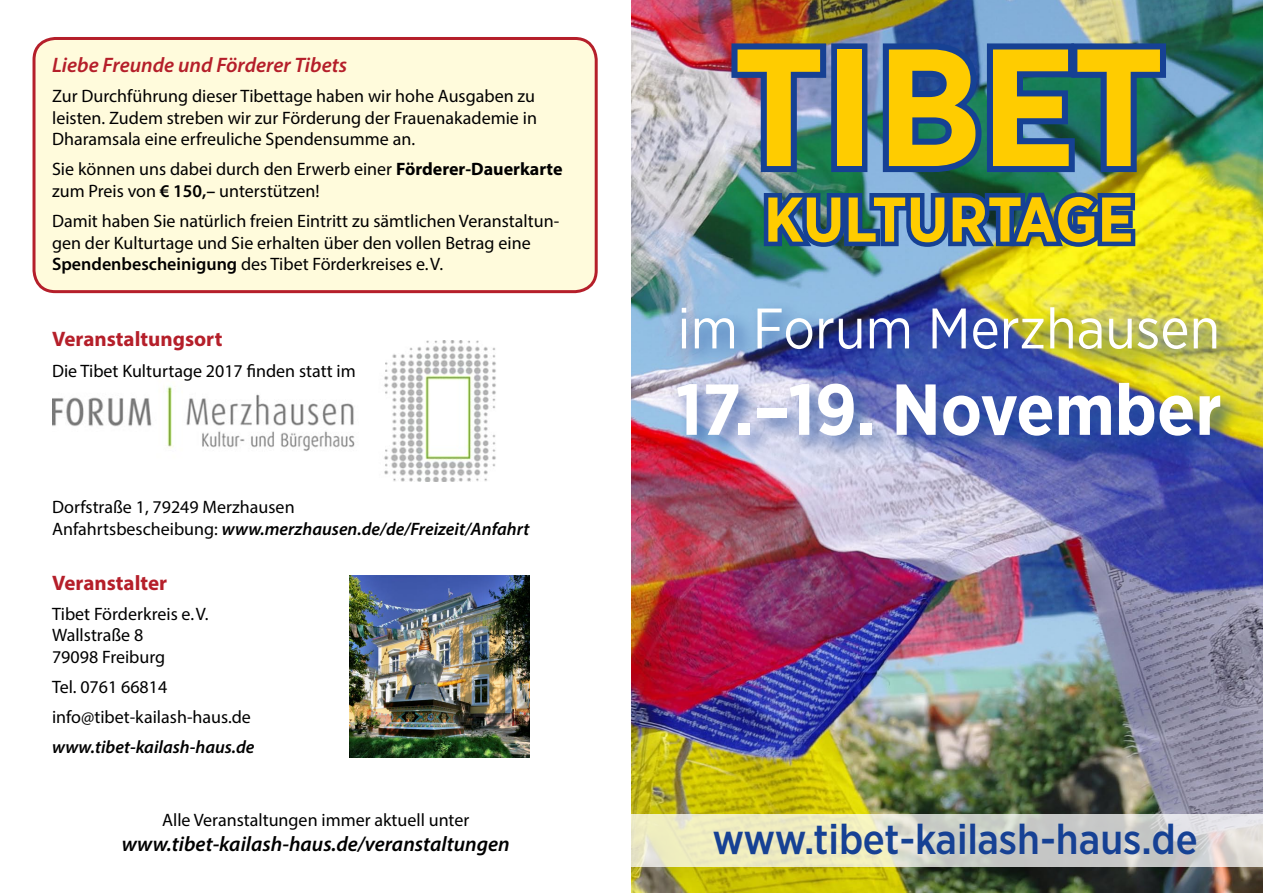
<style>
.page{position:relative;width:1263px;height:893px;background:#fff}
.page>*{position:absolute;margin:0;border:0;box-sizing:border-box;transform-origin:0 0}
.t1{font:700 166.5px "Gotham Narrow";color:#fc0}
.t2{font:700 72px "Gotham Narrow";color:#fff}
.t3{font:700 63px "Gotham Narrow";letter-spacing:-.005em;color:#fc0}
.t4{font:57px "Gotham Narrow";color:#fff}
.t5{font:500 42px "Gotham Narrow";color:#164194}
.t6{font:italic 600 21px "Myriad Pro";color:#000}
.t7{font:italic 600 21px "Myriad Pro";color:#b51f2a}
.t8{font:700 21px "Myriad Pro";color:#b51f2a}
.t9{font:18px/21.6px "Myriad Pro";color:#000}
.t10{font:italic 600 18px "Myriad Pro";color:#000}
.s1{font-weight:700}
.s2{font-weight:600}
.s3{font-weight:600;font-style:italic}
</style>
<div class="page">
<img style="left:52px;top:340px;width:444px;height:141px">
<div style="left:34px;top:38px;width:562px;height:254px;background:#fffbdc;border-radius:21px"></div>
<div style="left:33px;top:37px;width:565px;height:256px;border:3px solid #b51f2a;border-radius:21px"></div>
<img style="left:631px;top:0;width:632px;height:893px">
<img style="left:725px;top:36px;width:447px;height:217px">
<svg style="left:631px;top:814px;width:632px;height:52px;background:#dcdbc8"></svg>
<div style="left:669px;top:300px;width:573px;height:157px;background:#164194;opacity:.8"></div>
<img style="left:350px;top:576px;width:179px;height:181px">
<p class="t7" style="left:52px;top:51px;width:297px">Liebe Freunde und Förderer Tibets</p>
<p class="t9" style="left:52px;top:85px;width:486px;text-align:justify">Zur Durchführung dieser Tibettage haben wir hohe Ausgaben zu leisten. Zudem streben wir zur Förderung der Frauenakademie in Dharamsala eine erfreuliche Spendensumme an.</p>
<p class="t9" style="left:52px;top:158px;width:512px">Sie können uns dabei durch den Erwerb einer <span class="s1">Förderer-Dauerkarte </span>zum Preis von <span class="s2">€ 150,–</span> unterstützen!</p>
<p class="t9" style="left:52px;top:210px;width:509px">Damit haben Sie natürlich freien Eintritt zu sämtlichen Veranstaltun&shy;gen der Kulturtage und Sie erhalten über den vollen Betrag eine<br><span class="s2">Spendenbescheinigung</span> des Tibet Förderkreises e.V.</p>
<p class="t8" style="left:52px;top:326px;width:172px">Veranstaltungsort</p>
<p class="t9" style="left:52px;top:359px;width:305px">Die Tibet Kulturtage 2017 finden statt im</p>
<p class="t9" style="left:52px;top:496px;width:479px">Dorfstraße 1, 79249 Merzhausen<br>Anfahrtsbescheibung: <span class="s3">www.merzhausen.de/de/Freizeit/Anfahrt</span></p>
<p class="t8" style="left:52px;top:569px;width:117px">Veranstalter</p>
<p class="t9" style="left:52px;top:602px;width:158px">Tibet Förderkreis e.V.<br>Wallstraße 8<br>79098 Freiburg</p>
<p class="t9" style="left:52px;top:671px;width:200px;line-height:30.2px">Tel. 0761 66814 info@tibet-kailash-haus.de</p>
<p class="t10" style="left:52px;top:736px;width:204px">www.tibet-kailash-haus.de</p>
<p class="t9" style="left:162px;top:809px;width:309px">Alle Veranstaltungen immer aktuell unter</p>
<p class="t6" style="left:122px;top:831px;width:390px">www.tibet-kailash-haus.de/veranstaltungen</p>
<h1 class="t1" style="left:733px;top:1px;width:433px">TIBET</h1>
<h3 class="t3" style="left:764px;top:179px;width:371px">KULTURTAGE</h3>
<h3 class="t4" style="left:677px;top:293px;width:544px">im Forum Merzhausen</h3>
<h2 class="t2" style="left:676px;top:363px;width:548px">17.–19. November</h2>
<h3 class="t5" style="left:712px;top:813px;width:487px">www.tibet-kailash-haus.de</h3>
</div>
